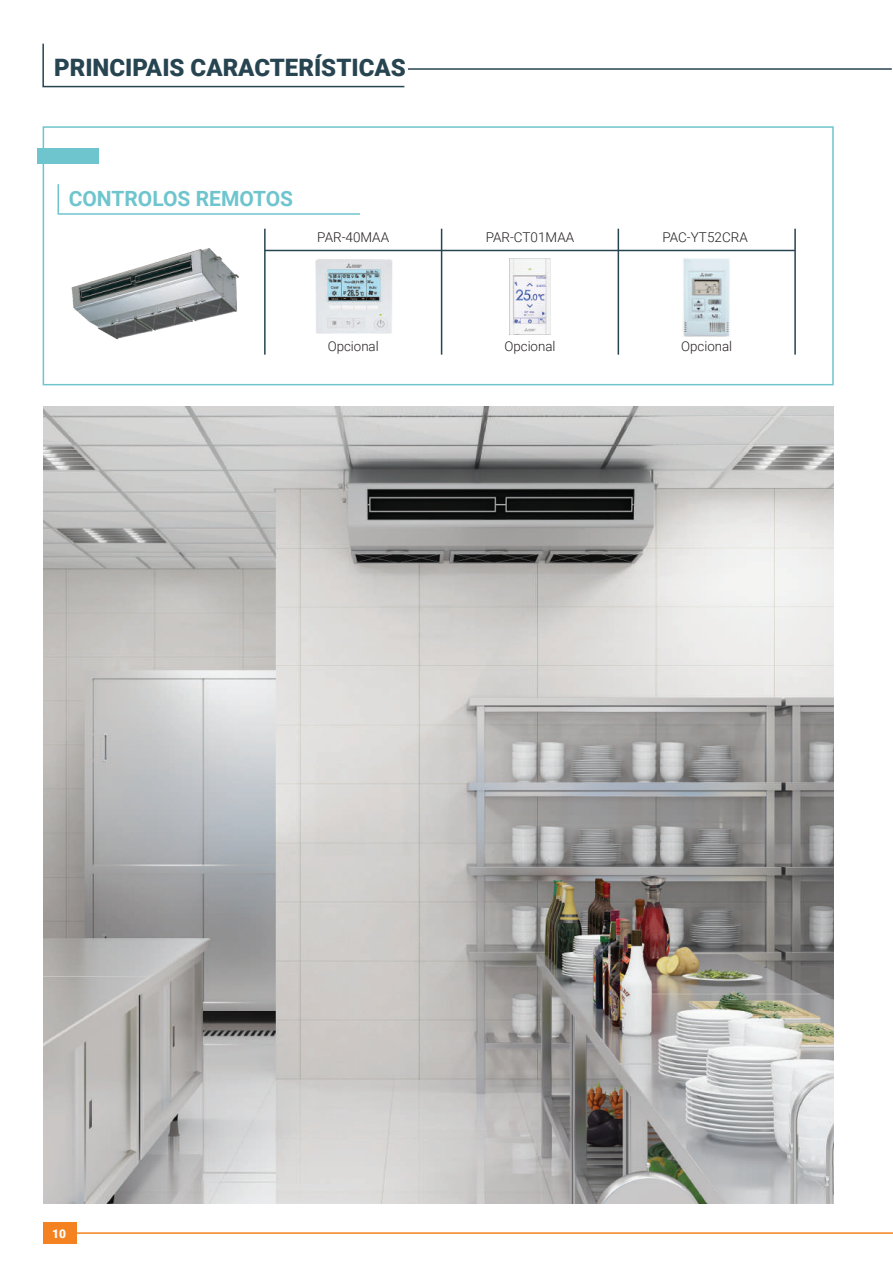
<style>
.page{position:relative;width:893px;height:1263px;background:#fff}
.page>*{position:absolute;margin:0;border:0;box-sizing:border-box;transform-origin:0 0}
.t1{font:900 24px "Roboto";color:#274451}
.t2{font:700 21px "Roboto";color:#6fc5ce}
.t3{font:300 13.5px "Roboto";color:#231f20}
.t4{font:900 12px "Roboto";color:#fff}
</style>
<div class="page">
<img style="left:71px;top:248px;width:168px;height:92px">
<svg style="left:42px;top:43px;width:363px;height:45px"></svg>
<hr style="left:408px;top:68px;width:484px;height:2px;background:#274451">
<div style="left:43px;top:1222px;width:34px;height:21px;background:#f58220"></div>
<hr style="left:72px;top:1232px;width:821px;height:2px;background:#f58220">
<img style="left:683px;top:257px;width:47px;height:79px">
<img style="left:315px;top:259px;width:78px;height:75px">
<img style="left:509px;top:259px;width:41px;height:75px">
<hr style="left:264px;top:229px;width:2px;height:126px;background:#274451">
<hr style="left:441px;top:229px;width:1px;height:126px;background:#274451">
<hr style="left:618px;top:229px;width:1px;height:126px;background:#274451">
<hr style="left:794px;top:229px;width:2px;height:126px;background:#274451">
<hr style="left:265px;top:250px;width:530px;height:1px;background:#274451">
<svg style="left:57px;top:184px;width:303px;height:31px"></svg>
<div style="left:43px;top:126px;width:791px;height:259px;border:2px solid #6fc5ce"></div>
<div style="left:37px;top:149px;width:62px;height:15px;background:#6fc5ce"></div>
<img style="left:43px;top:406px;width:790px;height:798px">
<h1 class="t1" style="left:54px;top:51px;width:353px">PRINCIPAIS CARACTERÍSTICAS</h1>
<h2 class="t2" style="left:69px;top:183px;width:226px">CONTROLOS REMOTOS</h2>
<p class="t3" style="left:317px;top:227px;width:73px">PAR-40MAA</p>
<p class="t3" style="left:486px;top:227px;width:90px">PAR-CT01MAA</p>
<p class="t3" style="left:662px;top:227px;width:87px">PAC-YT52CRA</p>
<p class="t3" style="left:328px;top:336px;width:53px">Opcional</p>
<p class="t3" style="left:504px;top:336px;width:53px">Opcional</p>
<p class="t3" style="left:681px;top:336px;width:53px">Opcional</p>
<p class="t4" style="left:52px;top:1225px;width:15px">10</p>
</div>
